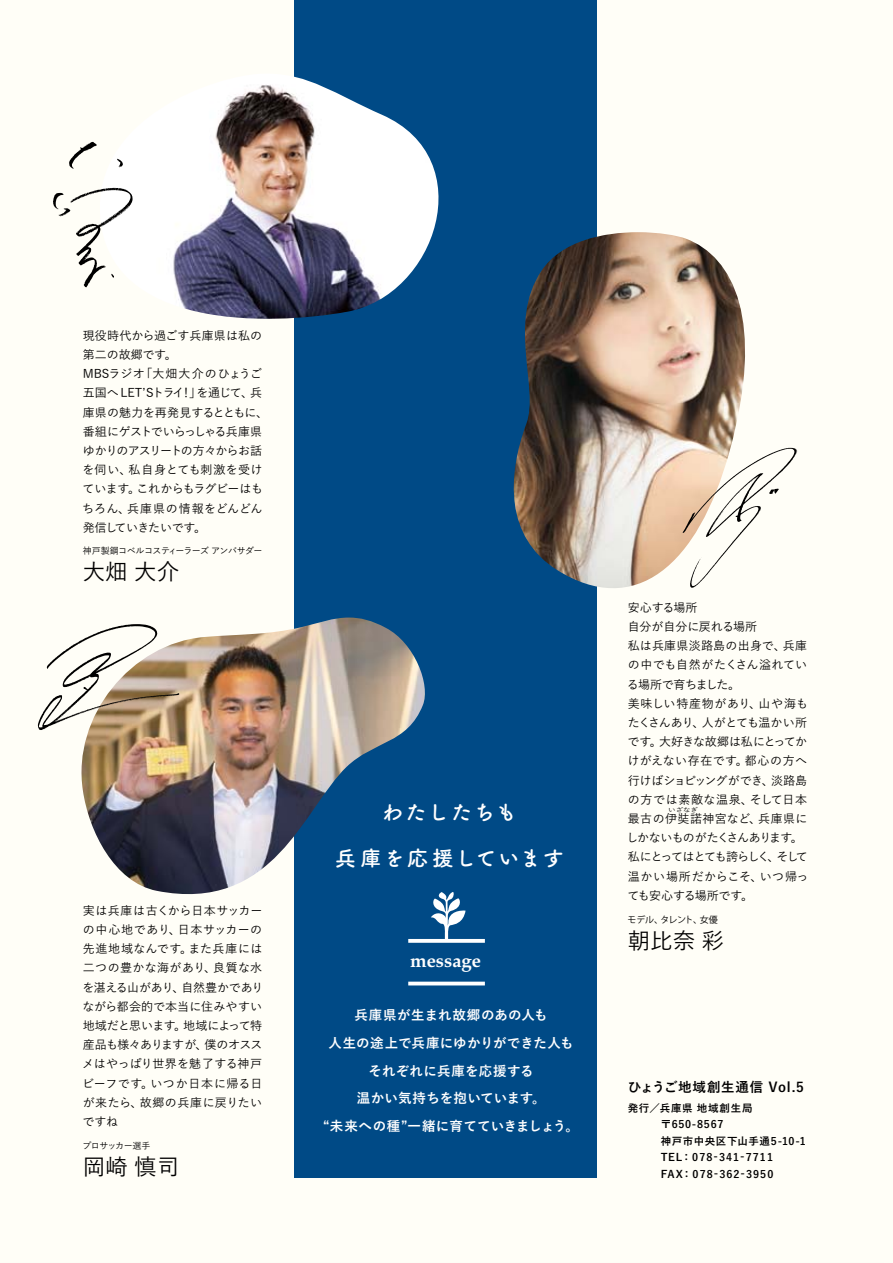
<style>
.page{position:relative;width:893px;height:1263px;background:#fffef7}
.page>*{position:absolute;margin:0;border:0;box-sizing:border-box;transform-origin:0 0}
.t1{font:22.5px "Yu Go Medium 90 pv RKSJ H";color:#000}
.t2{font:21.3px/45.6px "Tsuku B Rd Gothic Bold 90 pv RKSJ H";letter-spacing:.07em;color:#fff;text-align:center}
.t3{font:700 18.45px "Book Antiqua";color:#fff}
.t4{font:13.5px/27.8px "Yu Go Bold 90 pv RKSJ H";letter-spacing:.015em;color:#fff;text-align:center}
.t5{font:13.5px "Yu Go Bold 90 pv RKSJ H";letter-spacing:.05em;color:#000}
.t6{font:12px/19.2px "Yu Go Medium 90 pv RKSJ H";letter-spacing:-.005em;color:#000}
.t7{font:10.5px/16.5px "Yu Go Bold 90 pv RKSJ H";letter-spacing:.075em;color:#000}
.t8{font:9px "Yu Go Medium 90 pv RKSJ H";letter-spacing:-.055em;color:#000}
.t9{font:9px "Koz Go Pro Regular 90 pv RKSJ H";letter-spacing:-.04em;color:#000}
.t10{font:6px "Yu Go Medium 90 pv RKSJ H";color:#000;scale:1.25 1}
</style>
<div class="page">
<div style="left:295px;top:0;width:302px;height:1178px;background:#004a86"></div>
<img style="left:81px;top:617px;width:344px;height:297px">
<img style="left:92px;top:74px;width:347px;height:256px">
<img style="left:513px;top:232px;width:232px;height:356px">
<svg style="left:69px;top:142px;width:28px;height:27px"></svg>
<svg style="left:117px;top:159px;width:7px;height:9px"></svg>
<svg style="left:53px;top:187px;width:80px;height:100px"></svg>
<svg style="left:38px;top:624px;width:141px;height:106px"></svg>
<svg style="left:683px;top:448px;width:115px;height:140px"></svg>
<hr style="left:408px;top:982px;width:77px;height:3px;background:#fff">
<svg style="left:408px;top:939px;width:77px;height:4px"></svg>
<svg style="left:430px;top:892px;width:36px;height:50px"></svg>
<p class="t6" style="left:82px;top:324px;width:187px">現役時代から過ごす兵庫県は私の第二の故郷です。<br>MBSラジオ「大畑大介のひょうご五国へ LETʼSトライ！」を通じて、兵庫県の魅力を再発見するとともに、番組にゲストでいらっしゃる兵庫県ゆかりのアスリートの方々からお話を伺い、私自身とても刺激を受けています。これからもラグビーはもちろん、兵庫県の情報をどんどん発信していきたいです。</p>
<p class="t8" style="left:83px;top:542px;width:181px">神戸製鋼コベルコスティーラーズ アンバサダー</p>
<h1 class="t1" style="left:83px;top:551px;width:98px">大畑 大介</h1>
<p class="t6" style="left:82px;top:899px;width:183px;text-align:justify">実は兵庫は古くから日本サッカーの中心地であり、日本サッカーの先進地域なんです。また兵庫には二つの豊かな海があり、良質な水を湛える山があり、自然豊かでありながら都会的で本当に住みやすい地域だと思います。地域によって特産品も様々ありますが、僕のオススメはやっぱり世界を魅了する神戸ビーフです。いつか日本に帰る日が来たら、故郷の兵庫に戻りたいですね</p>
<p class="t8" style="left:82px;top:1137px;width:70px">プロサッカー選手</p>
<h1 class="t1" style="left:83px;top:1146px;width:98px">岡崎 慎司</h1>
<h2 class="t2" style="left:335px;top:788px;width:231px">わたしたちも<br>兵庫を応援しています</h2>
<h3 class="t3" style="left:410px;top:950px;width:72px">message</h3>
<p class="t4" style="left:323px;top:1002px;width:257px">兵庫県が生まれ故郷のあの人も<br>人生の途上で兵庫にゆかりができた人もそれぞれに兵庫を応援する<br>温かい気持ちを抱いています。<br>“未来への種”一緒に育てていきましょう。</p>
<p class="t6" style="left:627px;top:596px;width:183px">安心する場所<br>自分が自分に戻れる場所<br>私は兵庫県淡路島の出身で、兵庫の中でも自然がたくさん溢れている場所で育ちました。<br>美味しい特産物があり、山や海もたくさんあり、人がとても温かい所です。大好きな故郷は私にとってかけがえない存在です。都心の方へ行けばショピッングができ、淡路島の方では素敵な温泉、そして日本最古の伊奘諾神宮など、兵庫県にしかないものがたくさんあります。私にとってはとても誇らしく、そして温かい場所だからこそ、いつ帰っても安心する場所です。</p>
<p class="t9" style="left:628px;top:913px;width:92px">モデル、タレント、女優</p>
<h1 class="t1" style="left:628px;top:919px;width:98px">朝比奈 彩</h1>
<p class="t10" style="left:668px;top:805px;width:25px">いざなぎ</p>
<p class="t5" style="left:628px;top:1079px;width:178px">ひょうご地域創生通信 Vol.5</p>
<p class="t7" style="left:661px;top:1100px;width:147px;text-indent:-33px">発行／兵庫県 地域創生局〒650-8567<br>神戸市中央区下山手通5-10-1<br>TEL：078-341-7711<br>FAX：078-362-3950</p>
</div>
